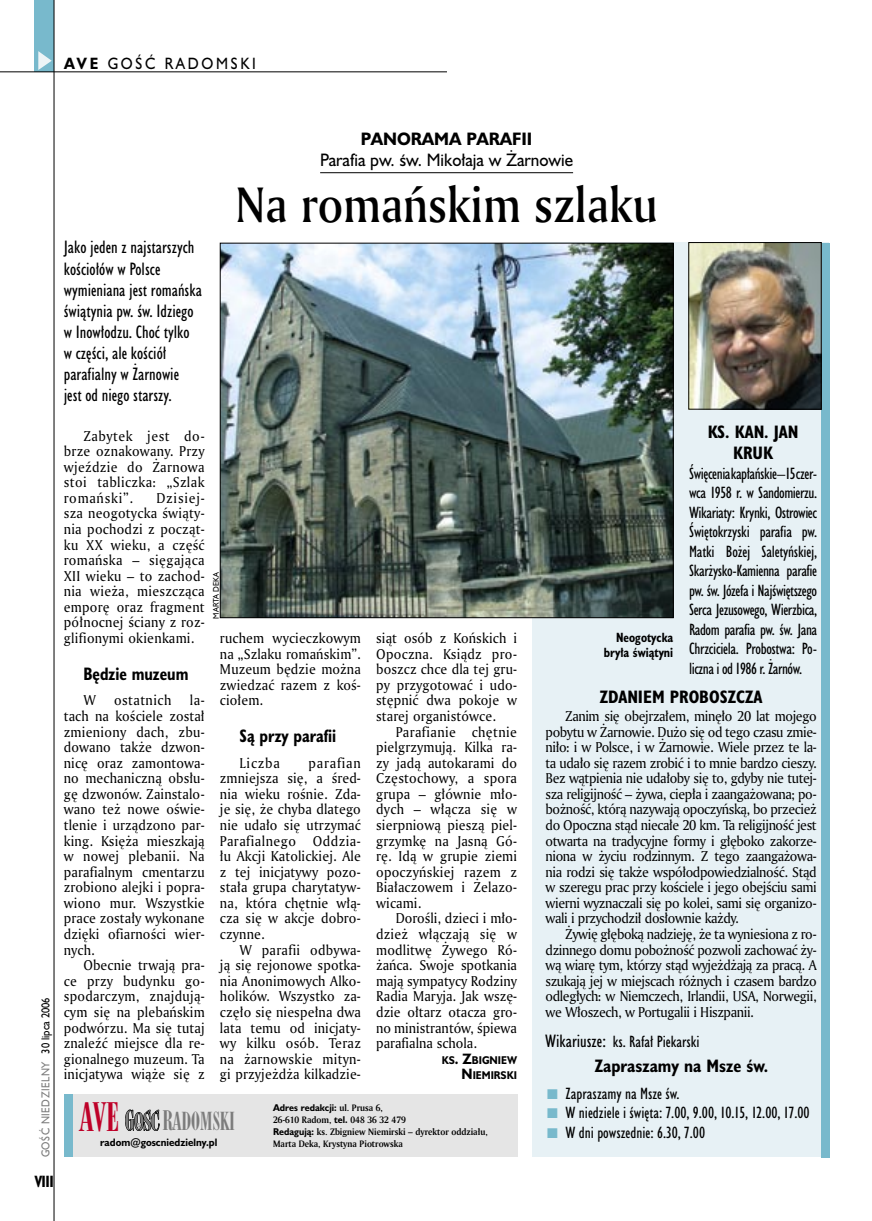
<style>
.page{position:relative;width:872px;height:1221px;background:#fff}
.page>*{position:absolute;margin:0;border:0;box-sizing:border-box;transform-origin:0 0}
._05a_tytyl_AmMd_32_pt{font:48px "Amerigo Md PL";color:#000;scale:.9 1}
._05a_tytyl_AmMd_48_pt{font:37.95px "Modern 735 PL";color:#be0028;scale:.9 1}
._05a_tytyl_AmMd_48_pt-2{font:24px "Modern 735 PL";color:#7c7c7c;scale:.9 1}
._06-4_lead_lokal_HuCn_11_pt{font:16.5px/21px "Humanst 521 Cn PL";color:#000}
._04-2_tytul_ramki{font:700 16.5px/21px "Humanst 521 Cn PL";color:#000;text-align:center}
._04-3_nadtytul_lokal{font:16.5px "Humanst 521 PL";color:#000;scale:.94 1}
._04_srodtytul_HuCB_11_pt{font:700 16.5px "Humanst 521 Cn PL";color:#000;scale:.94 1}
._03-4_body_liturgii{font:700 16.5px "Humanst 521 Cn PL";color:#000}
._01_body_tekst{font:700 16.5px "Humanst 521 PL";color:#000;scale:.94 1}
._03-2_body_do_ramki{font:15px/19.5px "Humanst 521 Cn PL";color:#000;text-align:justify}
._15a_temat_lewo{font:15px "Humanst 521 PL";letter-spacing:.2em;color:#000;scale:.9 1}
._16_pagina_lewa{font:700 15px "Humanst 521 Cn PL";color:#000;scale:.94 1}
._01_body_tekst-2{font:13.8px/15.6px "Amerigo PL";letter-spacing:.01em;color:#000;text-align:justify;scale:.94 1}
._01_body_tekst-3{font:13.8px "Amerigo PL";letter-spacing:.04em;color:#000;scale:.94 1}
._09_podpis_zdjecia_HuCnB{font:700 12.3px/14.4px "Humanst 521 Cn PL";color:#000;text-align:right;scale:.94 1}
._18a_data_lewa_GOSC{font:10.5px "Humanst 521 PL";letter-spacing:.05em;color:#7c7c7c;scale:.9 1}
._18_data_lewa{font:10.5px "Humanst 521 PL";color:#000;scale:.9 1}
._12a_autor_na_koncu_HuBd{font:700 10.35px/15.6px "Humanst 521 PL";color:#000;text-align:right;scale:.9 1}
._20a_stopka_adres{font:700 9.9px "Humanst 521 PL";color:#000;scale:.94 1}
._20b_stopka_dzial{font:700 9px "Amerigo PL";color:#000;scale:.94 1}
._20b_stopka_dzial-2{font:700 9px "Humanst 521 PL";color:#000;scale:.94 1}
._09a_autor_zdjecia_Hu_5_pt{font:7.5px "Humanst 521 PL";color:#000;scale:.94 1}
.s1{font-weight:700}
.s2{font-size:13.8px}
.s3{font-size:26.1px}
.s4{font-family:"Amerigo PL"}
.s5{font-family:"Humanst 521 PL"}
.s6{font-size:16.5px}
</style>
<div class="page">
<div style="left:64px;top:1094px;width:453px;height:62px;background:#e5e5e5"></div>
<div style="left:64px;top:1094px;width:8px;height:62px;background:#78b9cc"></div>
<div style="left:35px;top:0;width:19px;height:72px;background:#78b9cc"></div>
<svg style="left:38px;top:51px;width:14px;height:19px"></svg>
<hr style="left:54px;top:0;width:1px;height:1220px;background:#000">
<hr style="left:0;top:72px;width:447px;height:1px;background:#000">
<div style="left:532px;top:243px;width:296px;height:913px;background:#e7f1f5"></div>
<div style="left:821px;top:243px;width:8px;height:913px;background:#78b9cc"></div>
<svg style="left:125px;top:1109px;width:34px;height:21px"></svg>
<img style="left:222px;top:245px;width:449px;height:371px">
<hr style="left:320px;top:172px;width:253px;height:1px;background:#000">
<img style="left:690px;top:244px;width:129px;height:163px">
<div style="left:688px;top:242px;width:133px;height:167px;border:1px solid #000"></div>
<p class="_15a_temat_lewo" style="left:64px;top:53px;width:215px"><span class="s1">AVE</span> GOŚĆ RADOMSKI</p>
<p class="_18_data_lewa" style="left:38px;top:1053px;width:64px;rotate:-90deg">30 lipca 2006</p>
<p class="_18a_data_lewa_GOSC" style="left:38px;top:1157px;width:108px;rotate:-90deg">GOŚĆ NIEDZIELNY</p>
<p class="_16_pagina_lewa" style="left:35px;top:1170px;width:22px">VIII</p>
<p class="_01_body_tekst" style="left:361px;top:127px;width:184px">PANORAMA PARAFII</p>
<p class="_04-3_nadtytul_lokal" style="left:320px;top:148px;width:271px">Parafia pw. św. Mikołaja w Żarnowie</p>
<p class="_05a_tytyl_AmMd_32_pt" style="left:235px;top:172px;width:470px">Na romańskim szlaku</p>
<p class="_06-4_lead_lokal_HuCn_11_pt" style="left:64px;top:237px;width:140px">Jako jeden z najstarszych kościołów w Polsce wymieniana jest romańska świątynia pw. św. Idziego w Inowłodzu. Choć tylko w części, ale kościół parafialny w Żarnowie<br>jest od niego starszy.</p>
<p class="_01_body_tekst-2" style="left:64px;top:427px;width:151px;text-indent:20px">Zabytek jest do&shy;brze oznakowany. Przy wjeździe do Żarnowa stoi tabliczka: „Szlak romański”.</p>
<p class="_01_body_tekst-2" style="left:64px;top:489px;width:151px;text-indent:93px">Dzisiej&shy;sza neogotycka świąty&shy;nia pochodzi z począt&shy;ku XX wieku, a część romańska – sięgająca XII wieku – to zachod&shy;nia wieża, mieszcząca emporę oraz fragment północnej ściany z roz&shy;glifionymi okienkami.</p>
<p class="_04_srodtytul_HuCB_11_pt" style="left:83px;top:662px;width:113px">Będzie muzeum</p>
<p class="_01_body_tekst-2" style="left:83px;top:692px;width:15px">W</p>
<p class="_01_body_tekst-3" style="left:114px;top:691px;width:63px">ostatnich</p>
<p class="_01_body_tekst-2" style="left:64px;top:692px;width:151px;text-indent:126px">la&shy;tach na kościele został zmieniony dach, zbu&shy;dowano także dzwon&shy;nicę oraz zamontowa&shy;no mechaniczną obsłu&shy;gę dzwonów. Zainstalo&shy;wano też nowe oświe&shy;tlenie i urządzono par&shy;king. Księża mieszkają w nowej plebanii. Na parafialnym cmentarzu zrobiono alejki i popra&shy;wiono mur. Wszystkie prace zostały wykonane dzięki ofiarności wier&shy;nych.</p>
<p class="_01_body_tekst-2" style="left:64px;top:957px;width:151px;text-indent:20px">Obecnie trwają pra&shy;ce przy budynku go&shy;spodarczym, znajdują&shy;cym się na plebańskim podwórzu. Ma się tutaj znaleźć miejsce dla re&shy;gionalnego muzeum. Ta inicjatywa wiąże się z</p>
<p class="_09a_autor_zdjecia_Hu_5_pt" style="left:211px;top:618px;width:51px;rotate:-90deg">MARTA DEKA</p>
<p class="_01_body_tekst-2" style="left:220px;top:630px;width:151px">ruchem wycieczkowym na „Szlaku romańskim”.<br>Muzeum będzie można zwiedzać razem z koś&shy;ciołem.</p>
<p class="_04_srodtytul_HuCB_11_pt" style="left:239px;top:724px;width:104px">Są przy parafii</p>
<p class="_01_body_tekst-2" style="left:239px;top:754px;width:44px">Liczba</p>
<p class="_01_body_tekst-2" style="left:220px;top:754px;width:151px;text-indent:88px">parafian zmniejsza się, a śred&shy;nia wieku rośnie. Zda&shy;je się, że chyba dlatego nie udało się utrzymać Parafialnego Oddzia&shy;łu Akcji Katolickiej. Ale z tej inicjatywy pozo&shy;stała grupa charytatyw&shy;na, która chętnie włą&shy;cza się w akcje dobro&shy;czynne.</p>
<p class="_01_body_tekst-2" style="left:220px;top:941px;width:151px;text-indent:20px">W parafii odbywa&shy;ją się rejonowe spotka&shy;nia Anonimowych Alko&shy;holików. Wszystko za&shy;częło się niespełna dwa lata temu od inicjaty&shy;wy kilku osób. Teraz na żarnowskie mityn&shy;gi przyjeżdża kilkadzie-</p>
<p class="_01_body_tekst-2" style="left:376px;top:630px;width:151px">siąt osób z Końskich i Opoczna. Ksiądz pro&shy;boszcz chce dla tej gru&shy;py przygotować i udo&shy;stępnić dwa pokoje w starej organistówce.</p>
<p class="_01_body_tekst-2" style="left:376px;top:723px;width:151px;text-indent:20px">Parafianie chętnie pielgrzymują. Kilka ra&shy;zy jadą autokarami do Częstochowy, a spora grupa – głównie mło&shy;dych – włącza się w sierpniową pieszą piel&shy;grzymkę na Jasną Gó&shy;rę. Idą w grupie ziemi opoczyńskiej razem z Białaczowem i Żelazo&shy;wicami.</p>
<p class="_01_body_tekst-2" style="left:376px;top:910px;width:151px;text-indent:20px">Dorośli, dzieci i mło&shy;dzież włączają się w modlitwę Żywego Ró&shy;żańca. Swoje spotkania mają sympatycy Rodziny Radia Maryja. Jak wszę&shy;dzie ołtarz otacza gro&shy;no ministrantów, śpiewa parafialna schola.</p>
<p class="_12a_autor_na_koncu_HuBd" style="left:442px;top:1051px;width:85px">KS<span class="s2">. Z</span>BIGNIEW<br><span class="s2">N</span>IEMIRSKI</p>
<p class="_05a_tytyl_AmMd_48_pt" style="left:80px;top:1093px;width:45px">AVE</p>
<p class="_05a_tytyl_AmMd_48_pt-2" style="left:162px;top:1106px;width:82px"><span class="s3">R</span>ADOMSKI</p>
<p class="_20a_stopka_adres" style="left:100px;top:1135px;width:126px">radom@goscniedzielny.pl</p>
<p class="_20b_stopka_dzial-2" style="left:273px;top:1100px;width:118px">Adres redakcji: <span class="s4">ul. Prusa 6,</span></p>
<p class="_20b_stopka_dzial" style="left:273px;top:1113px;width:143px">26-610 Radom, <span class="s5">tel.</span> 048 36 32 479</p>
<p class="_20b_stopka_dzial" style="left:273px;top:1125px;width:230px"><span class="s5">Redagują:</span> ks. Zbigniew Niemirski – dyrektor oddziału,</p>
<p class="_20b_stopka_dzial" style="left:273px;top:1137px;width:139px">Marta Deka, Krystyna Piotrowska</p>
<p class="_04-2_tytul_ramki" style="left:708px;top:421px;width:92px">KS. KAN. JAN<br>KRUK</p>
<p class="_03-2_body_do_ramki" style="left:689px;top:463px;width:130px">Święcenia kapłańskie – 15 czer&shy;wca 1958 r. w Sandomierzu.<br>Wikariaty: Krynki, Ostrowiec Świętokrzyski parafia pw.<br>Matki Bożej Saletyńskiej, Skarżysko-Kamienna parafie pw. św. Józefa i Najświętszego Serca Jezusowego, Wierzbica, Radom parafia pw. św. Jana Chrzciciela. Probostwa: Po&shy;liczna i od 1986 r. Żarnów.</p>
<p class="_04-2_tytul_ramki" style="left:600px;top:686px;width:164px">ZDANIEM PROBOSZCZA</p>
<p class="_01_body_tekst-2" style="left:545px;top:707px;width:290px;text-indent:20px">Zanim się obejrzałem, minęło 20 lat mojego pobytu w Żarnowie. Dużo się od tego czasu zmie&shy;niło: i w Polsce, i w Żarnowie. Wiele przez te la&shy;ta udało się razem zrobić i to mnie bardzo cieszy.<br>Bez wątpienia nie udałoby się to, gdyby nie tutej&shy;sza religijność – żywa, ciepła i zaangażowana; po&shy;bożność, którą nazywają opoczyńską, bo przecież do Opoczna stąd niecałe 20 km. Ta religijność jest otwarta na tradycyjne formy i głęboko zakorze&shy;niona w życiu rodzinnym. Z tego zaangażowa&shy;nia rodzi się także współodpowiedzialność. Stąd w szeregu prac przy kościele i jego obejściu sami wierni wyznaczali się po kolei, sami się organizo&shy;wali i przychodził dosłownie każdy.</p>
<p class="_01_body_tekst-2" style="left:545px;top:925px;width:290px;text-indent:20px">Żywię głęboką nadzieję, że ta wyniesiona z ro&shy;dzinnego domu pobożność pozwoli zachować ży&shy;wą wiarę tym, którzy stąd wyjeżdżają za pracą. A szukają jej w miejscach różnych i czasem bardzo odległych: w Niemczech, Irlandii, USA, Norwegii, we Włoszech, w Portugalii i Hiszpanii.</p>
<p class="_09_podpis_zdjecia_HuCnB" style="left:604px;top:630px;width:75px">Neogotycka bryła świątyni</p>
<p class="_03-2_body_do_ramki" style="left:545px;top:1031px;width:156px"><span class="s6">Wikariusze:</span> ks. Rafał Piekarski</p>
<p class="_03-4_body_liturgii" style="left:595px;top:1054px;width:175px">Zapraszamy na Msze św.</p>
<p class="_03-2_body_do_ramki" style="left:565px;top:1083px;width:115px">Zapraszamy na Msze św.</p>
<p class="_03-2_body_do_ramki" style="left:565px;top:1102px;width:245px">W niedziele i święta: 7.00, 9.00, 10.15, 12.00, 17.00</p>
<p class="_03-2_body_do_ramki" style="left:565px;top:1122px;width:141px">W dni powszednie: 6.30, 7.00</p>
</div>
